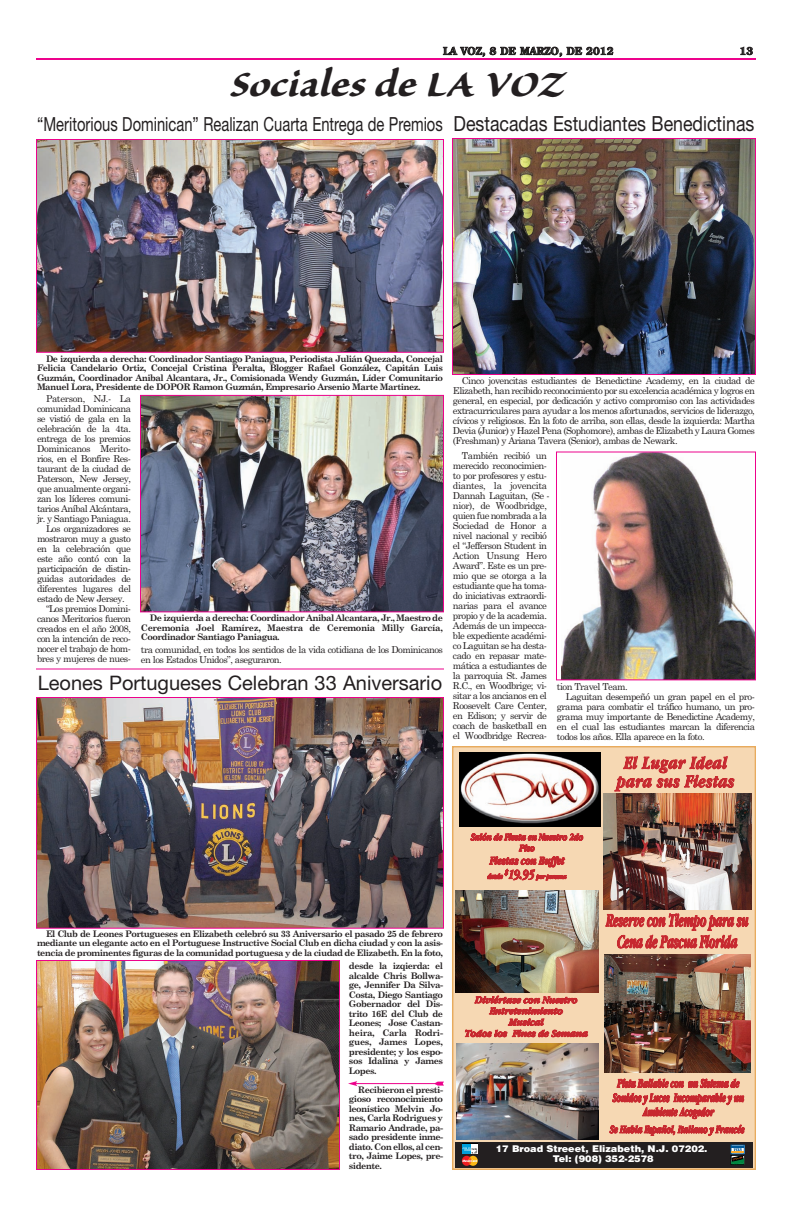
<style>
.page{position:relative;width:792px;height:1206px;background:#fff}
.page>*{position:absolute;margin:0;border:0;box-sizing:border-box;transform-origin:0 0}
.t1{font:italic 44px "Sanvito Pro Bold Capt";color:#231f20}
.t2{font:20.8px "Helvetica Neue";color:#231f20;scale:.85 1}
.t3{font:20px "Helvetica Neue";color:#231f20}
.t4{font:19.4px "Helvetica Neue";color:#231f20;scale:.76 1}
.t5{font:17.7px/21.3px "Garamond Std Handtooled Bd It+CGTXGT";letter-spacing:.005em;color:#c72930;text-align:center;scale:.56 1}
.t6{font:17.1px/18.6px "Garamond Std Handtooled Bd It+CGTXGT";letter-spacing:.045em;color:#c72930;text-align:center;scale:.77 1}
.t7{font:11.8px/14.2px "Garamond Std Handtooled Bd It+CGTXGT";color:#c72930;text-align:center;scale:.6 1}
.t8{font:10.9px "Garamond Std Handtooled Bd It+CGTXGT";letter-spacing:-.005em;color:#c72930;scale:.77 1}
.t9{font:10.4px "Garamond Std Handtooled Bd It+CGTXGT";color:#c72930;scale:.69 1}
.t10{font:700 10px "Century Old Style Std";letter-spacing:.025em;color:#231f20}
.t11{font:9.5px/10px "Century Schoolbook";letter-spacing:-.055em;color:#231f20}
.t12{font:9.5px "Century Schoolbook";letter-spacing:-.035em;color:#231f20}
.t13{font:9.3px/11.2px "Garamond Std Handtooled Bd It+CGTXGT";color:#c72930;text-align:center;scale:.95 1}
.t14{font:9.3px/9.3px "Helvetica LT Std Blk+ZXCQOR";color:#fff;text-align:center;scale:1.04 1}
.t15{font:9.3px/11px "Garamond Std Handtooled Bd It+CGTXGT";color:#c72930;text-align:center;scale:.77 1}
.t16{font:700 9px/9.5px "Century Schoolbook";letter-spacing:-.055em;color:#231f20;text-align:justify}
.t17{font:7px "Garamond Std Handtooled Bd It+CGTXGT";letter-spacing:.01em;color:#c72930;scale:.77 1}
.t18{font:6.2px "Garamond Std Handtooled Bd It+CGTXGT";letter-spacing:-.01em;color:#c72930;scale:.77 1}
.s1{font-size:12.4px}
</style>
<div class="page">
<hr style="left:36px;top:58px;width:720px;height:2px;background:#ed028c">
<div style="left:453px;top:747px;width:302px;height:422px;background:#f6d8b3"></div>
<div style="left:452px;top:746px;width:304px;height:424px;border:2px solid #e8ab5e"></div>
<img style="left:459px;top:752px;width:142px;height:74px">
<img style="left:603px;top:793px;width:149px;height:117px">
<img style="left:456px;top:890px;width:143px;height:103px">
<img style="left:605px;top:954px;width:145px;height:118px">
<img style="left:456px;top:1044px;width:143px;height:95px">
<div style="left:455px;top:1143px;width:297px;height:25px;background:#231f20"></div>
<div style="left:462px;top:1144px;width:16px;height:10px;background:#fff"></div>
<svg style="left:463px;top:1144px;width:8px;height:4px"></svg>
<svg style="left:462px;top:1148px;width:16px;height:18px"></svg>
<div style="left:731px;top:1145px;width:13px;height:9px;border:1px solid #00599a"></div>
<div style="left:731px;top:1155px;width:14px;height:10px;border:1px solid #000"></div>
<svg style="left:731px;top:1146px;width:13px;height:18px"></svg>
<img style="left:38px;top:141px;width:404px;height:210px">
<div style="left:36px;top:139px;width:408px;height:214px;border:1px solid #ed028c"></div>
<img style="left:38px;top:699px;width:404px;height:228px">
<div style="left:36px;top:697px;width:408px;height:232px;border:1px solid #ed028c"></div>
<img style="left:142px;top:397px;width:300px;height:213px">
<div style="left:140px;top:395px;width:304px;height:217px;border:1px solid #ed028c"></div>
<img style="left:38px;top:962px;width:300px;height:206px">
<div style="left:36px;top:960px;width:304px;height:210px;border:1px solid #ed028c"></div>
<hr style="left:36px;top:668px;width:408px;height:2px;background:#ed028c">
<img style="left:561px;top:454px;width:193px;height:224px">
<div style="left:556px;top:452px;width:200px;height:228px;border:1px solid #ed028c"></div>
<img style="left:454px;top:140px;width:300px;height:233px">
<div style="left:452px;top:138px;width:304px;height:237px;border:1px solid #ed028c"></div>
<hr style="left:355px;top:1083px;width:82px;height:1px;background:#ed028c">
<svg style="left:348px;top:1081px;width:9px;height:5px"></svg>
<svg style="left:435px;top:1082px;width:9px;height:4px"></svg>
<p class="t10" style="left:443px;top:45px;width:172px">LA VOZ, 8 DE MARZO, DE 2012</p>
<p class="t10" style="left:740px;top:45px;width:15px">13</p>
<p class="t1" style="left:229px;top:67px;width:344px">Sociales de LA VOZ</p>
<p class="t4" style="left:37px;top:112px;width:535px">“Meritorious Dominican” Realizan Cuarta Entrega de Premios</p>
<p class="t2" style="left:454px;top:111px;width:356px">Destacadas Estudiantes Benedictinas</p>
<p class="t16" style="left:37px;top:354px;width:408px;text-indent:9px">De izquierda a derecha: Coordinador Santiago Paniagua, Periodista Julián Quezada, Concejal Felicia Candelario Ortiz, Concejal Cristina Peralta, Blogger Rafael González, Capitán Luis Guzmán, Coordinador Anibal Alcantara, Jr., Comisionada Wendy Guzmán, Líder Comunitario Manuel Lora, Presidente de DOPOR Ramon Guzmán, Empresario Arsenio Marte Martinez.</p>
<p class="t12" style="left:46px;top:393px;width:87px">Paterson, NJ.- La</p>
<p class="t11" style="left:37px;top:404px;width:96px">comunidad Dominicana</p>
<p class="t11" style="left:37px;top:414px;width:96px">se vistió de gala en la</p>
<p class="t11" style="left:37px;top:424px;width:95px">celebración de la 4ta.</p>
<p class="t11" style="left:37px;top:434px;width:95px">entrega de los premios</p>
<p class="t12" style="left:37px;top:443px;width:95px">Dominicanos Merito -</p>
<p class="t11" style="left:37px;top:454px;width:96px">rios, en el Bonfire Res -</p>
<p class="t11" style="left:37px;top:464px;width:96px">taurant de la ciudad de</p>
<p class="t11" style="left:37px;top:474px;width:96px">Paterson, New Jersey,</p>
<p class="t11" style="left:37px;top:484px;width:96px">que anualmente organi-</p>
<p class="t11" style="left:37px;top:494px;width:96px">zan los líderes comuni-</p>
<p class="t11" style="left:37px;top:504px;width:96px">tarios Aníbal Alcántara,</p>
<p class="t11" style="left:37px;top:514px;width:96px">jr. y Santiago Paniagua.</p>
<p class="t11" style="left:46px;top:524px;width:86px">Los organizadores se</p>
<p class="t11" style="left:37px;top:534px;width:96px">mostraron muy a gusto</p>
<p class="t11" style="left:37px;top:544px;width:96px">en la celebración que</p>
<p class="t11" style="left:37px;top:554px;width:96px">este año contó con la</p>
<p class="t11" style="left:37px;top:564px;width:96px">participación de distin-</p>
<p class="t11" style="left:37px;top:574px;width:96px">guidas autoridades de</p>
<p class="t11" style="left:37px;top:584px;width:96px">diferentes lugares del</p>
<p class="t11" style="left:37px;top:594px;width:89px">estado de New Jersey.</p>
<p class="t11" style="left:46px;top:604px;width:87px">“Los premios Domini -</p>
<p class="t11" style="left:37px;top:614px;width:95px">canos Meritorios fueron</p>
<p class="t11" style="left:37px;top:624px;width:96px">creados en el año 2008,</p>
<p class="t11" style="left:37px;top:634px;width:96px">con la intención de reco-</p>
<p class="t11" style="left:37px;top:644px;width:96px">nocer el trabajo de hom-</p>
<p class="t11" style="left:37px;top:654px;width:96px">bres y mujeres de nues-</p>
<p class="t16" style="left:141px;top:613px;width:304px;text-indent:9px">De izquierda a derecha: Coordinador Anibal Alcantara, Jr., Maestro de Ceremonia Joel Ramírez, Maestra de Ceremonia Milly García, Coordinador Santiago Paniagua.</p>
<p class="t11" style="left:141px;top:645px;width:304px">tra comunidad, en todos los sentidos de la vida cotidiana de los Dominicanos en los Estados Unidos”, aseguraron.</p>
<p class="t3" style="left:38px;top:671px;width:406px">Leones Portugueses Celebran 33 Aniversario</p>
<p class="t11" style="left:453px;top:376px;width:303px;text-align:justify;text-indent:9px">Cinco jovencitas estudiantes de Benedictine Academy, en la ciudad de Elizabeth, han recibido reconocimiento por su excelencia académica y logros en general, en especial, por dedicación y activo compromiso con las actividades extracurriculares para ayudar a los menos afortunados, servicios de liderazgo, cívicos y religiosos. En la foto de arriba, son ellas, desde la izquierda: Martha Devia (Junior) y Hazel Pena (Sophomore), ambas de Elizabeth y Laura Gomes (Freshman) y Ariana Tavera (Senior), ambas de Newark.</p>
<p class="t11" style="left:453px;top:451px;width:98px;text-indent:9px">También recibió un merecido reconocimien&shy;to por profesores y estu&shy;diantes, la jovencita<br>Dannah Laguitan, (Se - nior), de Woodbridge, quien fue nombrada a la<br>Sociedad de Honor a nivel nacional y recibió el “Jefferson Student in<br>Action Unsung Hero<br>Award”. Este es un pre&shy;mio que se otorga a la estudiante que ha toma&shy;do iniciativas extraordi&shy;narias para el avance propio y de la academia.<br>Además de un impecca&shy;ble expediente académi&shy;co Laguitan se ha desta&shy;cado en repasar mate&shy;mática a estudiantes de la parroquia St. James<br>R.C., en Woodbrige; vi - si tar a los ancianos en el<br>Roosevelt Care Center, en Edison; y servir de coach de basketball en el Woodbridge Recrea -</p>
<p class="t11" style="left:557px;top:681px;width:72px">tion Travel Team.</p>
<p class="t11" style="left:566px;top:691px;width:191px">Laguitan desempeñó un gran papel en el pro-</p>
<p class="t11" style="left:557px;top:701px;width:200px">grama para combatir el tráfico humano, un pro-</p>
<p class="t11" style="left:557px;top:711px;width:199px">grama muy importante de Benedictine Academy,</p>
<p class="t11" style="left:557px;top:721px;width:199px">en el cual las estudiantes marcan la diferencia</p>
<p class="t11" style="left:557px;top:731px;width:149px">todos los años. Ella aparece en la foto.</p>
<p class="t6" style="left:617px;top:755px;width:154px">El Lugar Ideal para sus Fiestas</p>
<p class="t16" style="left:37px;top:929px;width:408px;text-indent:9px">El Club de Leones Portugueses en Elizabeth celebró su 33 Aniversario el pasado 25 de febrero mediante un elegante acto en el Portuguese Instructive Social Club en dicha ciudad y con la asis&shy;tencia de prominentes figuras de la comunidad portuguesa y de la ciudad de Elizabeth. En la foto,</p>
<p class="t16" style="left:349px;top:961px;width:96px">desde la izqierda: el alcalde Chris Bollwa - ge, Jennifer Da Silva-Costa, Diego Santiago Gobernador del Dis - trito 16E del Club de Leones; Jose Castan - heira, Carla Rodri - gues, James Lopes, presidente; y los espo&shy;sos Idalina y James Lopes.</p>
<p class="t16" style="left:349px;top:1085px;width:96px;text-indent:9px">Recibieron el presti&shy;gioso reconocimiento leonístico Melvin Jo - nes, Carla Rodrigues y Ramario Andrade, pa - sado presidente inme&shy;diato. Con ellos, al cen&shy;tro, Jaime Lopes, pre&shy;sidente.</p>
<p class="t15" style="left:471px;top:832px;width:147px">Salón de Fiesta en Nuestro 2do<br>Piso</p>
<p class="t8" style="left:490px;top:857px;width:98px">Fiestas con Buffet</p>
<p class="t17" style="left:488px;top:874px;width:21px">desde</p>
<p class="t18" style="left:505px;top:874px;width:81px"><sup>$</sup><span class="s1">19.95</span> por persona</p>
<p class="t5" style="left:606px;top:912px;width:256px">Reserve con Tiempo para su<br>Cena de Pascua Florida</p>
<p class="t13" style="left:465px;top:995px;width:131px">Diviértase con Nuestro<br>Entretenimiento<br>Musical<br>Todos los Fines de Semana</p>
<p class="t7" style="left:613px;top:1077px;width:220px">Pista Bailable con un Sistema de<br>Sonidos y Luces Incomparable y un<br>Ambiente Acogedor</p>
<p class="t9" style="left:610px;top:1126px;width:196px">Se Habla Español, Italiano y Francés</p>
<p class="t14" style="left:496px;top:1145px;width:205px">17 Broad Streeet, Elizabeth, N.J. 07202.<br>Tel: (908) 352-2578</p>
</div>
